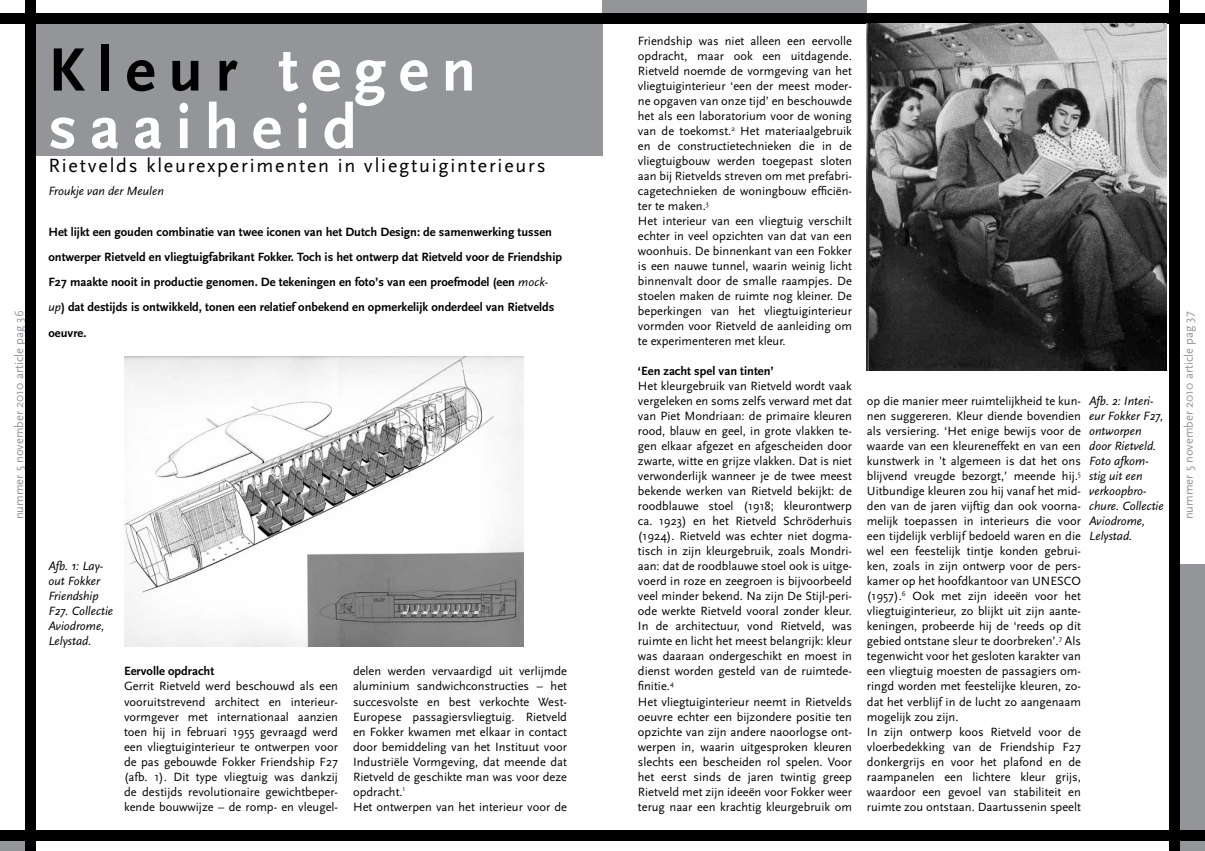
<style>
.page{position:relative;width:1205px;height:851px;background:#fff}
.page>*{position:absolute;margin:0;border:0;box-sizing:border-box;transform-origin:0 0}
.t1{font:700 63.75px/57.5px "Scala Sans";letter-spacing:.2em;color:#fff}
.t2{font:20px "Scala Sans";letter-spacing:.09em;color:#000}
.t3{font:12.5px/15px "Scala Sans";color:#000}
.t4{font:700 12.5px/25px "Scala Sans";color:#000}
.t5{font:italic 12.5px/15px "Scala Sans";color:#000}
.t6{font:12.5px "Scala Sans";color:#939598}
.s1{color:#000}
.s2{font-weight:400;font-style:italic}
</style>
<div class="page">
<div style="left:30px;top:18px;width:572px;height:138px;background:#939598"></div>
<div style="left:0;top:834px;width:30px;height:16px;background:#939598"></div>
<div style="left:602px;top:0;width:265px;height:24px;background:#939598"></div>
<div style="left:1175px;top:565px;width:30px;height:285px;background:#939598"></div>
<div style="left:0;top:13px;width:1205px;height:11px;background:#000"></div>
<div style="left:0;top:829px;width:1205px;height:11px;background:#000"></div>
<div style="left:25px;top:0;width:10px;height:850px;background:#000"></div>
<div style="left:1169px;top:0;width:11px;height:850px;background:#000"></div>
<img style="left:124px;top:356px;width:399px;height:290px">
<img style="left:867px;top:24px;width:300px;height:346px">
<p class="t3" style="left:638px;top:34px;width:215px">Friendship was niet alleen een eervolle opdracht, maar ook een uitdagende.<br>Rietveld noemde de vormgeving van het vliegtuiginterieur ‘een der meest moder&shy;ne opgaven van onze tijd’ en beschouwde het als een laboratorium voor de woning van de toekomst.<sup>2</sup> Het materiaalgebruik en de constructietechnieken die in de vliegtuigbouw werden toegepast sloten aan bij Rietvelds streven om met prefabri&shy;cagetechnieken de woningbouw efficiën&shy;ter te maken.<sup>3<br></sup>Het interieur van een vliegtuig verschilt echter in veel opzichten van dat van een woonhuis. De binnenkant van een Fokker is een nauwe tunnel, waarin weinig licht binnenvalt door de smalle raampjes. De stoelen maken de ruimte nog kleiner. De beperkingen van het vliegtuiginterieur vormden voor Rietveld de aanleiding om te experimenteren met kleur.</p>
<p class="t4" style="left:638px;top:359px;width:137px">‘Een zacht spel van tinten’</p>
<p class="t3" style="left:638px;top:379px;width:215px">Het kleurgebruik van Rietveld wordt vaak vergeleken en soms zelfs verward met dat van Piet Mondriaan: de primaire kleuren rood, blauw en geel, in grote vlakken te&shy;gen elkaar afgezet en afgescheiden door zwarte, witte en grijze vlakken. Dat is niet verwonderlijk wanneer je de twee meest bekende werken van Rietveld bekijkt: de roodblauwe stoel (1918; kleurontwerp ca. 1923) en het Rietveld Schröderhuis (1924). Rietveld was echter niet dogma&shy;tisch in zijn kleurgebruik, zoals Mondri&shy;aan: dat de roodblauwe stoel ook is uitge&shy;voerd in roze en zeegroen is bijvoorbeeld veel minder bekend. Na zijn De Stijl-peri&shy;ode werkte Rietveld vooral zonder kleur.<br>In de architectuur, vond Rietveld, was ruimte en licht het meest belangrijk: kleur was daaraan ondergeschikt en moest in dienst worden gesteld van de ruimtede&shy;finitie.<sup>4<br></sup>Het vliegtuiginterieur neemt in Rietvelds oeuvre echter een bijzondere positie ten opzichte van zijn andere naoorlogse ont&shy;werpen in, waarin uitgesproken kleuren slechts een bescheiden rol spelen. Voor het eerst sinds de jaren twintig greep Rietveld met zijn ideeën voor Fokker weer terug naar een krachtig kleurgebruik om</p>
<h1 class="t1" style="left:48px;top:43px;width:429px"><span class="s1">Kleur</span> tegen saaiheid</h1>
<h2 class="t2" style="left:48px;top:155px;width:499px">Rietvelds kleurexperimenten in vliegtuiginterieurs</h2>
<p class="t5" style="left:48px;top:184px;width:117px">Froukje van der Meulen</p>
<p class="t4" style="left:48px;top:220px;width:515px">Het lijkt een gouden combinatie van twee iconen van het Dutch Design: de samenwerking tussen ontwerper Rietveld en vliegtuigfabrikant Fokker. Toch is het ontwerp dat Rietveld voor de Friendship F27 maakte nooit in productie genomen. De tekeningen en foto’s van een proefmodel (een <span class="s2">mock&shy;up</span>) dat destijds is ontwikkeld, tonen een relatief onbekend en opmerkelijk onderdeel van Rietvelds oeuvre.</p>
<p class="t6" style="left:12px;top:519px;width:210px;rotate:-90deg">nummer 5 november 2010 article pag 36</p>
<p class="t6" style="left:1182px;top:519px;width:209px;rotate:-90deg">nummer 5 november 2010 article pag 37</p>
<p class="t5" style="left:1089px;top:394px;width:76px">Afb. 2: Interi&shy;eur Fokker F27, ontworpen door Rietveld.<br>Foto afkom&shy;stig uit een verkoopbro&shy;chure. Collectie<br>Aviodrome,<br>Lelystad.</p>
<p class="t3" style="left:867px;top:394px;width:215px">op die manier meer ruimtelijkheid te kun&shy;nen suggereren. Kleur diende bovendien als versiering. ‘Het enige bewijs voor de waarde van een kleureneffekt en van een kunstwerk in ’t algemeen is dat het ons blijvend vreugde bezorgt,’ meende hij.<sup>5<br></sup>Uitbundige kleuren zou hij vanaf het mid&shy;den van de jaren vijftig dan ook voorna&shy;melijk toepassen in interieurs die voor een tijdelijk verblijf bedoeld waren en die wel een feestelijk tintje konden gebrui&shy;ken, zoals in zijn ontwerp voor de pers&shy;kamer op het hoofdkantoor van UNESCO (1957).<sup>6</sup> Ook met zijn ideeën voor het vliegtuiginterieur, zo blijkt uit zijn aante&shy;keningen, probeerde hij de ‘reeds op dit gebied ontstane sleur te doorbreken’.<sup>7</sup> Als tegenwicht voor het gesloten karakter van een vliegtuig moesten de passagiers om&shy;ringd worden met feestelijke kleuren, zo&shy;dat het verblijf in de lucht zo aangenaam mogelijk zou zijn.<br>In zijn ontwerp koos Rietveld voor de vloerbedekking van de Friendship F27 donkergrijs en voor het plafond en de raampanelen een lichtere kleur grijs, waardoor een gevoel van stabiliteit en ruimte zou ontstaan. Daartussenin speelt</p>
<p class="t5" style="left:48px;top:559px;width:66px">Afb. 1: Lay&shy;out Fokker<br>Friendship<br>F27. Collectie<br>Aviodrome,<br>Lelystad.</p>
<p class="t4" style="left:124px;top:659px;width:92px">Eervolle opdracht</p>
<p class="t3" style="left:124px;top:679px;width:215px;text-align:justify">Gerrit Rietveld werd beschouwd als een vooruitstrevend architect en interieur&shy;vormgever met internationaal aanzien toen hij in februari 1955 gevraagd werd een vliegtuiginterieur te ontwerpen voor de pas gebouwde Fokker Friendship F27 (afb. 1). Dit type vliegtuig was dankzij de destijds revolutionaire gewichtbeper&shy;kende bouwwijze – de romp- en vleugel-</p>
<p class="t3" style="left:353px;top:664px;width:215px">delen werden vervaardigd uit verlijmde aluminium sandwichconstructies – het succesvolste en best verkochte West-Europese passagiersvliegtuig. Rietveld en Fokker kwamen met elkaar in contact door bemiddeling van het Instituut voor Industriële Vormgeving, dat meende dat Rietveld de geschikte man was voor deze opdracht.<sup>1<br></sup>Het ontwerpen van het interieur voor de</p>
</div>
